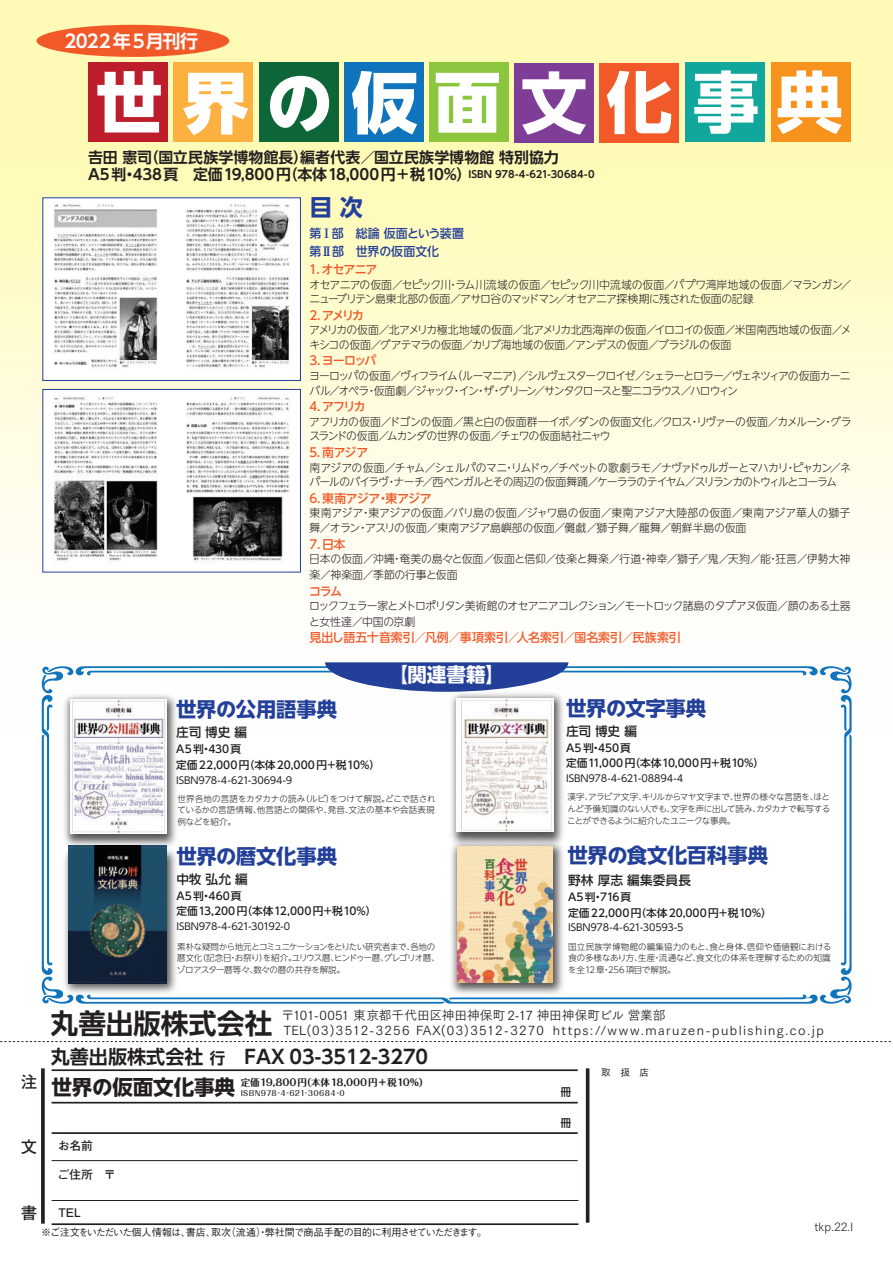
<style>
.page{position:relative;width:893px;height:1263px;background:#fff}
.page>*{position:absolute;margin:0;border:0;box-sizing:border-box;transform-origin:0 0}
.t1{font:800 66.6px "UD Shin Go NT Pro";letter-spacing:.27em;color:#fff}
.t2{font:700 22.95px "UD Shin Go NT Pro";color:#223f99}
.t3{font:700 20.55px "UD Shin Go NT Pro";letter-spacing:-.01em;color:#231f20}
.t4{font:700 20.25px "UD Shin Go NT Pro";letter-spacing:-.02em;color:#223f99}
.t5{font:700 19.5px "UD Shin Go NT Pro";color:#fff}
.t6{font:700 19.05px "UD Shin Go NT Pro De";color:#231f20}
.t7{font:700 18px "UD Shin Go NT Pro De";letter-spacing:-.005em;color:#fff}
.t8{font:700 16.5px "Futo Go B101 Pr 5";color:#231f20}
.t9{font:700 14.85px/17px "UD Shin Go NT Pro De";letter-spacing:.005em;color:#231f20}
.t10{font:12.75px/14.9px "Tsuku Go Pro R";letter-spacing:.07em;color:#231f20}
.t11{font:500 12.6px "UD Shin Go NT Pro";letter-spacing:.005em;color:#231f20}
.t12{font:500 12.3px "UD Shin Go NT Pro";letter-spacing:-.025em;color:#f15929}
.t13{font:500 12.3px/17.9px "UD Shin Go NT Pro";letter-spacing:-.03em;color:#223f99}
.t14{font:700 11.85px "Futo Go B101 Pr 5";color:#231f20}
.t15{font:11.7px "Tsuku Go Pro L";color:#231f20}
.t16{font:300 11.1px/14.5px "UD Shin Go NT Pro";letter-spacing:-.055em;color:#231f20}
.t17{font:300 11.1px/14.5px "UD Shin Go NT Pro";letter-spacing:-.075em;color:#231f20}
.t18{font:300 11.1px/14.5px "UD Shin Go NT Pro";letter-spacing:-.1em;color:#231f20}
.t19{font:300 11.1px/14.5px "UD Shin Go NT Pro";letter-spacing:-.02em;color:#231f20}
.t20{font:300 11.1px/14.5px "UD Shin Go NT Pro";letter-spacing:.005em;color:#231f20}
.t21{font:300 11.1px/15.6px "UD Shin Go NT Pro";letter-spacing:-.005em;color:#231f20}
.t22{font:500 10.95px "Shin Go Pr 5";color:#231f20}
.t23{font:500 10.65px/15.6px "UD Shin Go NT Pro";letter-spacing:.01em;color:#231f20}
.t24{font:500 10.05px "Gothic BBB Pr 5";letter-spacing:-.07em;color:#231f20}
.t25{font:9.75px "UD Shin Go NT Pro";letter-spacing:-.015em;color:#231f20}
.t26{font:700 9.6px "Maru Fo Pro";letter-spacing:-.005em;color:#231f20}
.t27{font:500 9.6px "Gothic BBB Pr 5";color:#231f20}
.t28{font:300 8.55px/11.7px "UD Shin Go NT Pro";letter-spacing:-.03em;color:#231f20;text-align:justify}
.t29{font:300 8.55px/11.7px "UD Shin Go NT Pro";letter-spacing:-.055em;color:#231f20}
.t30{font:500 7.5px "Maru Fo Pro";letter-spacing:.045em;color:#231f20}
.s1{font-size:9.9px}
.s2{font-family:"UD Reimin Pro";font-weight:700;font-stretch:expanded}
.s3{color:#f15929}
.s4{font-family:"UD Shin Go NT Pro De";font-weight:700;font-size:27.75px}
.s5{font-size:15.6px}
</style>
<div class="page">
<div style="left:0;top:0;width:893px;height:819px;background:linear-gradient(to bottom,#fef9ab,#fff)"></div>
<svg style="left:224px;top:662px;width:628px;height:342px"></svg>
<img style="left:402px;top:645px;width:209px;height:149px">
<img style="left:15px;top:801px;width:209px;height:203px">
<img style="left:402px;top:794px;width:209px;height:249px">
<img style="left:458px;top:847px;width:95px;height:135px">
<img style="left:456px;top:699px;width:98px;height:133px">
<img style="left:16px;top:646px;width:209px;height:249px">
<img style="left:71px;top:699px;width:95px;height:135px">
<img style="left:69px;top:846px;width:98px;height:138px">
<div style="left:36px;top:25px;width:193px;height:32px;background:#f15929;border-radius:50%"></div>
<div style="left:88px;top:62px;width:80px;height:80px;background:#be1d2c"></div>
<div style="left:173px;top:62px;width:80px;height:80px;background:#fbb03f"></div>
<div style="left:259px;top:62px;width:80px;height:80px;background:#0c6638"></div>
<div style="left:344px;top:62px;width:80px;height:80px;background:#1074bc"></div>
<div style="left:429px;top:62px;width:80px;height:80px;background:#8bc63e"></div>
<div style="left:514px;top:63px;width:80px;height:80px;background:#7e3e98"></div>
<div style="left:599px;top:63px;width:80px;height:80px;background:#f15929"></div>
<div style="left:685px;top:62px;width:79px;height:80px;background:#12a79d"></div>
<div style="left:771px;top:62px;width:80px;height:80px;background:#f7931d"></div>
<svg style="left:522px;top:71px;width:64px;height:64px"></svg>
<svg style="left:607px;top:71px;width:64px;height:63px"></svg>
<svg style="left:694px;top:70px;width:64px;height:64px"></svg>
<svg style="left:777px;top:70px;width:65px;height:64px"></svg>
<hr style="left:52px;top:1069px;width:526px;height:2px;background:#231f20">
<hr style="left:52px;top:1160px;width:526px;height:1px;background:#231f20">
<hr style="left:52px;top:1200px;width:526px;height:1px;background:#231f20">
<hr style="left:52px;top:1223px;width:526px;height:2px;background:#231f20">
<svg style="left:41px;top:1068px;width:4px;height:156px"></svg>
<hr style="left:586px;top:1068px;width:3px;height:155px;background:#231f20">
<hr style="left:52px;top:1102px;width:526px;height:1px;background:#231f20">
<hr style="left:52px;top:1132px;width:526px;height:2px;background:#231f20">
<svg style="left:0;top:1041px;width:893px;height:1px"></svg>
<img style="left:44px;top:199px;width:255px;height:180px">
<img style="left:43px;top:391px;width:258px;height:182px">
<div style="left:42px;top:197px;width:259px;height:184px;border:1px solid #223f99"></div>
<div style="left:42px;top:389px;width:259px;height:183px;border:1px solid #223f99"></div>
<h3 class="t7" style="left:64px;top:27px;width:135px">2022年5月刊行</h3>
<h1 class="t1" style="left:96px;top:48px;width:406px">世界の仮面</h1>
<h3 class="t9" style="left:88px;top:149px;width:508px">吉田 憲司（国立民族学博物館長）編者代表／国立民族学博物館 特別協力<br>A5判・438頁　定価19,800円（本体18,000円+税10%）<span class="s1">ISBN 978-4-621-30684-0</span></h3>
<h2 class="t2" style="left:309px;top:189px;width:55px">目 次</h2>
<p class="t13" style="left:309px;top:224px;width:156px">第 <span class="s2">I</span> 部　総論 仮面という装置第<span class="s2">II</span>部 世界の仮面文化<br><span class="s3">1．オセアニア</span></p>
<p class="t16" style="left:309px;top:277px;width:543px">オセアニアの仮面／セピック川・ラム川流域の仮面／セピック川中流域の仮面／パプワ湾岸地域の仮面／マランガン／ニューブリテン島東北部の仮面／アサロ谷のマッドマン／オセアニア探検期に残された仮面の記録</p>
<p class="t12" style="left:309px;top:305px;width:56px">2．アメリカ</p>
<p class="t19" style="left:309px;top:322px;width:544px">アメリカの仮面／北アメリカ極北地域の仮面／北アメリカ北西海岸の仮面／イロコイの仮面／米国南西地域の仮面／メキシコの仮面／グアテマラの仮面／カリブ海地域の仮面／アンデスの仮面／ブラジルの仮面</p>
<p class="t12" style="left:309px;top:351px;width:69px">3．ヨーロッパ</p>
<p class="t18" style="left:309px;top:368px;width:543px">ヨーロッパの仮面／ヴィフライム（ルーマニア）／シルヴェスタークロイゼ／シェラーとロラー／ヴェネツィアの仮面カーニバル／オペラ・仮面劇／ジャック・イン・ザ・グリーン／サンタクロースと聖ニコラウス／ハロウィン　</p>
<p class="t12" style="left:309px;top:397px;width:58px">4．アフリカ</p>
<p class="t16" style="left:309px;top:414px;width:544px">アフリカの仮面／ドゴンの仮面／黒と白の仮面群―イボ／ダンの仮面文化／クロス・リヴァーの仮面／カメルーン・グラスランドの仮面／ムカンダの世界の仮面／チェワの仮面結社ニャウ　</p>
<p class="t12" style="left:309px;top:442px;width:60px">5．南アジア</p>
<p class="t17" style="left:309px;top:460px;width:543px">南アジアの仮面／チャム／シェルパのマニ・リムドゥ／チベットの歌劇ラモ／ナヴァドゥルガーとマハカリ・ピャカン／ネパールのバイラヴ・ナーチ／西ベンガルとその周辺の仮面舞踊／ケーララのテイヤム／スリランカのトウィルとコーラム</p>
<p class="t12" style="left:309px;top:488px;width:124px">6．東南アジア・東アジア</p>
<p class="t20" style="left:309px;top:506px;width:542px">東南アジア・東アジアの仮面／バリ島の仮面／ジャワ島の仮面／東南アジア大陸部の仮面／東南アジア華人の獅子舞／オラン・アスリの仮面／東南アジア島嶼部の仮面／儺戯／獅子舞／龍舞／朝鮮半島の仮面</p>
<p class="t12" style="left:309px;top:534px;width:38px">7．日本</p>
<p class="t21" style="left:309px;top:551px;width:543px">日本の仮面／沖縄・奄美の島々と仮面／仮面と信仰／伎楽と舞楽／行道・神幸／獅子／鬼／天狗／能・狂言／伊勢大神楽／神楽面／季節の行事と仮面</p>
<p class="t12" style="left:309px;top:581px;width:46px">コラム　</p>
<p class="t16" style="left:309px;top:598px;width:543px;line-height:15.6px">ロックフェラー家とメトロポリタン美術館のオセアニアコレクション／モートロック諸島のタプアヌ仮面／顔のある土器と女性達／中国の京劇</p>
<p class="t12" style="left:309px;top:628px;width:373px">見出し語五十音索引／凡例／事項索引／人名索引／国名索引／民族索引</p>
<h3 class="t5" style="left:388px;top:658px;width:118px">【関連書籍】</h3>
<h3 class="t4" style="left:176px;top:693px;width:162px">世界の公用語事典</h3>
<p class="t11" style="left:176px;top:722px;width:72px">庄司 博史 編</p>
<p class="t23" style="left:176px;top:741px;width:205px">A5判・430頁　<br>定価22,000円（本体20,000円＋税10%）</p>
<p class="t25" style="left:176px;top:772px;width:118px">ISBN978-4-621-30694-9</p>
<p class="t28" style="left:178px;top:792px;width:260px">世界各地の言語をカタカナの読み（ルビ）をつけて解説。どこで話されているかの言語情報、他言語との関係や、発音、文法の基本や会話表現例などを紹介。</p>
<h3 class="t4" style="left:176px;top:840px;width:162px">世界の暦文化事典</h3>
<p class="t11" style="left:176px;top:869px;width:73px">中牧 弘允 編</p>
<p class="t23" style="left:176px;top:887px;width:206px">A5判・460頁　<br>定価13,200円（本体12,000円＋税10%）　</p>
<p class="t25" style="left:176px;top:918px;width:115px">ISBN978-4-621-30192-0</p>
<p class="t29" style="left:177px;top:940px;width:264px">素朴な疑問から地元とコミュニケーションをとりたい研究者まで、各地の暦文化（記念日・お祭り）を紹介。ユリウス暦、ヒンドゥー暦、グレゴリオ暦、ゾロアスター暦等々、数々の暦の共存を解説。</p>
<h3 class="t4" style="left:566px;top:692px;width:142px">世界の文字事典</h3>
<p class="t11" style="left:566px;top:721px;width:72px">庄司 博史 編</p>
<p class="t23" style="left:566px;top:740px;width:204px">A5判・450頁　<br>定価11,000円（本体10,000円＋税10%）　</p>
<p class="t25" style="left:566px;top:770px;width:119px">ISBN978-4-621-08894-4</p>
<p class="t28" style="left:567px;top:791px;width:264px">漢字、アラビア文字、キリルからマヤ文字まで、世界の様々な言語を、ほとんど予備知識のない人でも、文字を声に出して読み、カタカナで転写することができるように紹介したユニークな事典。</p>
<h3 class="t4" style="left:567px;top:839px;width:202px">世界の食文化百科事典</h3>
<p class="t11" style="left:568px;top:870px;width:124px">野林 厚志 編集委員長</p>
<p class="t23" style="left:568px;top:889px;width:210px">A5判・716頁　<br>定価22,000円（本体20,000円＋税10%）　</p>
<p class="t25" style="left:568px;top:920px;width:117px">ISBN978-4-621-30593-5</p>
<p class="t28" style="left:568px;top:940px;width:265px">国立民族学博物館の編集協力のもと、食と身体、信仰や価値観における食の多様なあり方、生産・流通など、食文化の体系を理解するための知識を全12章・256項目で解説。</p>
<h3 class="t8" style="left:21px;top:1068px;width:17px">注</h3>
<p class="t10" style="left:50px;top:1007px;width:775px;text-indent:231px">〒101-0051 東京都千代田区神田神保町 2-17 神田神保町ビル 営業部<br><span class="s4">丸善出版株式会社</span> TEL(03)3512-3256 FAX(03)3512-3270 https://www.maruzen-publishing.co.jp</p>
<h3 class="t6" style="left:51px;top:1041px;width:379px">丸善出版株式会社 <span class="s5">行</span>　FAX 03-3512-3270</h3>
<h3 class="t3" style="left:51px;top:1070px;width:185px">世界の仮面文化事典</h3>
<p class="t22" style="left:561px;top:1083px;width:12px">冊</p>
<p class="t26" style="left:241px;top:1075px;width:189px">定価19,800円（本体18,000円+税10%）</p>
<p class="t30" style="left:241px;top:1087px;width:106px">ISBN978-4-621-30684-0</p>
<p class="t22" style="left:561px;top:1114px;width:12px">冊</p>
<p class="t27" style="left:601px;top:1064px;width:49px">取　扱　店</p>
<h3 class="t8" style="left:21px;top:1134px;width:17px">文</h3>
<p class="t14" style="left:58px;top:1136px;width:37px">お名前</p>
<p class="t14" style="left:57px;top:1165px;width:60px">ご住所　〒</p>
<p class="t14" style="left:58px;top:1203px;width:24px">TEL</p>
<p class="t24" style="left:41px;top:1224px;width:447px">※ご注文をいただいた個人情報は、書店、取次（流通）・弊社間で商品手配の目的に利用させていただきます。</p>
<h3 class="t8" style="left:21px;top:1200px;width:17px">書</h3>
<p class="t15" style="left:814px;top:1217px;width:40px">tkp.22.I</p>
</div>
